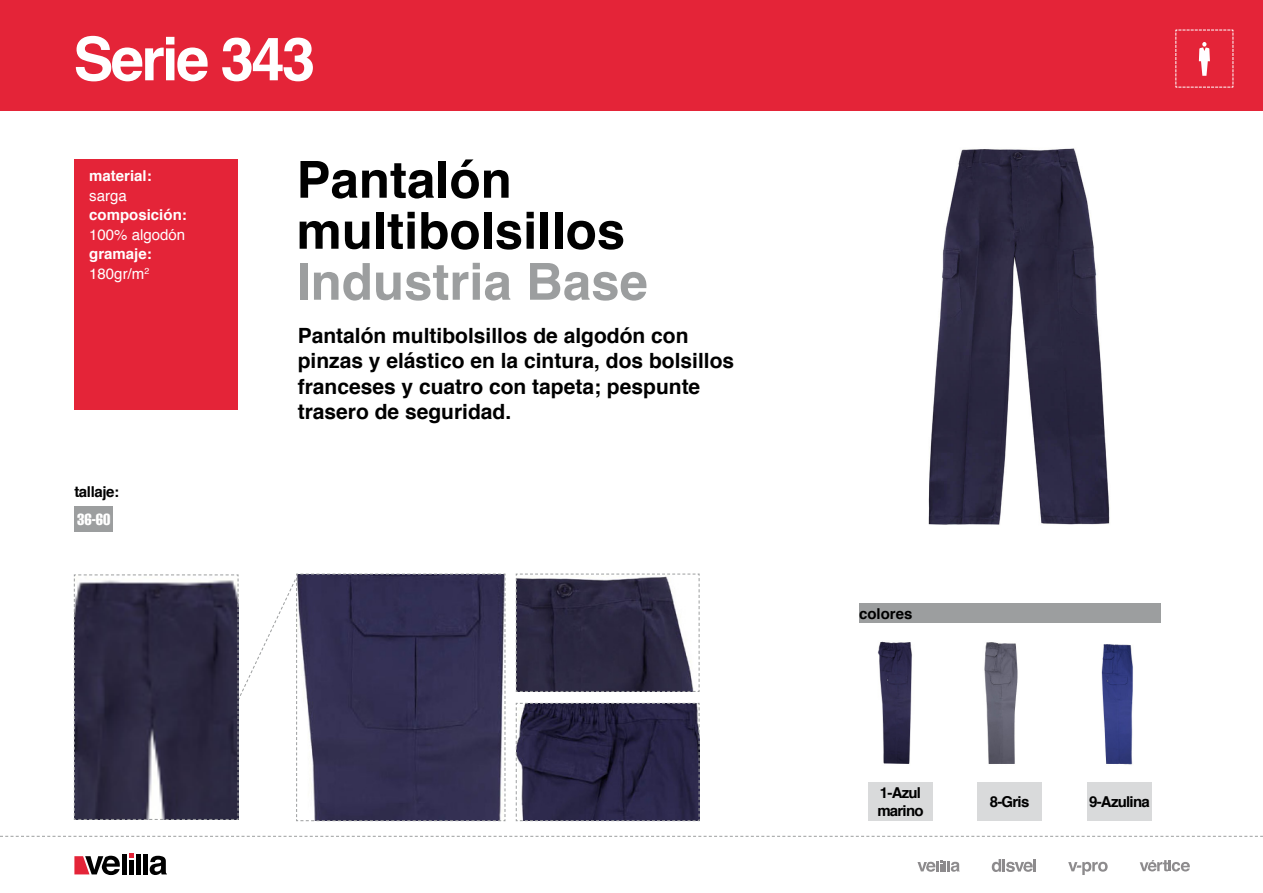
<style>
.page{position:relative;width:1263px;height:893px;background:#fff}
.page>*{position:absolute;margin:0;border:0;box-sizing:border-box;transform-origin:0 0}
.t1{font:700 60px "Helvetica";letter-spacing:-.045em;color:#fff}
.t2{font:700 51px/51px "Helvetica";color:#000}
.t3{font:700 21px/25.2px "Helvetica";color:#000}
.t4{font:extra-condensed 15.75px "Helvetica LT";color:#fff}
.t5{font:700 15px "Helvetica";color:#fff}
.t6{font:700 15px/18px "Helvetica";letter-spacing:-.05em;color:#000}
.t7{font:15px "Helvetica";color:#fff}
.t8{font:700 15px "Helvetica";letter-spacing:-.025em;color:#000}
.t9{font:700 15px "Helvetica";color:#000}
.s1{color:#9c9e9f}
</style>
<div class="page">
<div style="left:0;top:0;width:1263px;height:111px;background:#e42438"></div>
<div style="left:74px;top:159px;width:164px;height:251px;background:#e42438"></div>
<svg style="left:917px;top:861px;width:43px;height:11px"></svg>
<svg style="left:1068px;top:862px;width:40px;height:13px"></svg>
<svg style="left:992px;top:859px;width:44px;height:13px"></svg>
<svg style="left:1140px;top:860px;width:50px;height:11px"></svg>
<div style="left:122px;top:854px;width:5px;height:20px;background:#000"></div>
<div style="left:136px;top:854px;width:5px;height:20px;background:#000"></div>
<hr style="left:143px;top:854px;width:4px;height:20px;background:#000">
<svg style="left:150px;top:856px;width:17px;height:19px"></svg>
<svg style="left:129px;top:854px;width:5px;height:4px"></svg>
<div style="left:129px;top:860px;width:5px;height:14px;background:#000"></div>
<svg style="left:74px;top:856px;width:46px;height:19px"></svg>
<svg style="left:0;top:836px;width:1263px;height:1px"></svg>
<div style="left:859px;top:604px;width:302px;height:19px;background:#9c9e9f"></div>
<svg style="left:516px;top:703px;width:184px;height:118px;background:#2e2b4a"></svg>
<svg style="left:516px;top:574px;width:184px;height:118px;background:#49465b"></svg>
<svg style="left:74px;top:574px;width:432px;height:247px"></svg>
<svg style="left:296px;top:574px;width:209px;height:247px;background:#403c5c"></svg>
<img style="left:928px;top:148px;width:182px;height:377px">
<svg style="left:1175px;top:30px;width:59px;height:58px"></svg>
<div style="left:75px;top:506px;width:38px;height:25px;background:#9c9e9f"></div>
<img style="left:878px;top:641px;width:34px;height:123px">
<img style="left:984px;top:642px;width:34px;height:122px">
<img style="left:1101px;top:644px;width:32px;height:121px">
<div style="left:868px;top:782px;width:64px;height:39px;background:#d9dadb"></div>
<div style="left:977px;top:782px;width:65px;height:39px;background:#d9dadb"></div>
<div style="left:1087px;top:782px;width:64px;height:39px;background:#d9dadb"></div>
<p class="t1" style="left:73px;top:11px;width:243px">Serie 343</p>
<p class="t5" style="left:89px;top:164px;width:64px">material:</p>
<p class="t7" style="left:89px;top:184px;width:39px">sarga</p>
<p class="t5" style="left:89px;top:203px;width:99px">composición:</p>
<p class="t7" style="left:89px;top:223px;width:97px">100% algodón</p>
<p class="t5" style="left:89px;top:242px;width:64px">gramaje:</p>
<p class="t7" style="left:89px;top:262px;width:61px">180gr/m<sup>2</sup></p>
<p class="t8" style="left:74px;top:480px;width:46px">tallaje:</p>
<p class="t4" style="left:77px;top:509px;width:35px">36-60</p>
<p class="t2" style="left:296px;top:155px;width:353px">Pantalón multibolsillos<br><span class="s1">Industria Base</span></p>
<p class="t3" style="left:298px;top:323px;width:438px">Pantalón multibolsillos de algodón con pinzas y elástico en la cintura, dos bolsillos franceses y cuatro con tapeta; pespunte trasero de seguridad.</p>
<p class="t9" style="left:859px;top:602px;width:55px">colores</p>
<p class="t6" style="left:877px;top:784px;width:48px">1-Azul marino</p>
<p class="t6" style="left:990px;top:793px;width:41px">8-Gris</p>
<p class="t6" style="left:1089px;top:793px;width:62px">9-Azulina</p>
</div>
